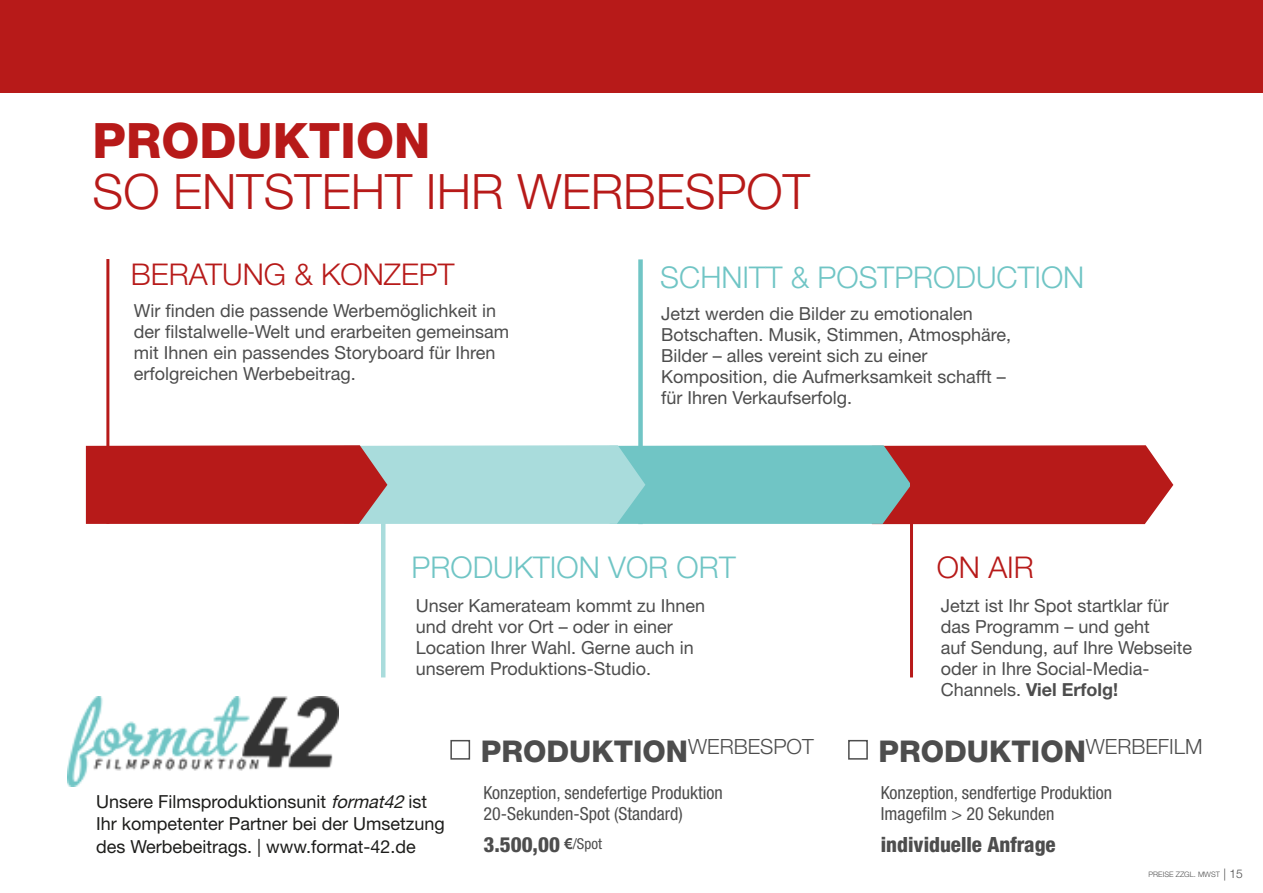
<style>
.page{position:relative;width:1263px;height:893px;background:#fff}
.page>*{position:absolute;margin:0;border:0;box-sizing:border-box;transform-origin:0 0}
.t1{font:300 48.9px "Helvetica Neue";color:#b71a19}
.t2{font:800 48.9px "Helvetica Neue";color:#b71a19}
.t3{font:300 30px "Helvetica Neue";color:#70c5c5}
.t4{font:800 30px "Helvetica Neue";color:#4d4d4d}
.t5{font:300 30px "Helvetica Neue";color:#b71a19}
.t6{font:800 condensed 21px "Helvetica Neue";color:#4d4d4d}
.t7{font:18px/21px "Helvetica Neue";color:#4d4d4d}
.t8{font:condensed 18px/21px "Helvetica Neue";color:#4d4d4d}
.t9{font:18px/22.5px "Helvetica Neue";color:#1d1d1b}
.t10{font:300 7.5px "Helvetica Neue";color:#4d4d4d}
.s1{font-style:italic}
.s2{font-family:"Arial";font-weight:700;font-stretch:normal;font-size:15px}
.s3{font-weight:400;font-size:15px}
.s4{font-weight:700}
.s5{font-size:12px}
</style>
<div class="page">
<div style="left:638px;top:259px;width:5px;height:265px;background:#70c5c5"></div>
<hr style="left:381px;top:447px;width:4px;height:230px;background:#a9dcdc">
<hr style="left:106px;top:259px;width:3px;height:265px;background:#b71a19">
<img style="left:68px;top:697px;width:271px;height:89px">
<svg style="left:86px;top:445px;width:1087px;height:79px;background:#a37575"></svg>
<hr style="left:910px;top:446px;width:3px;height:231px;background:#b71a19">
<div style="left:450px;top:740px;width:20px;height:20px;background:#fff;border:2px solid #4d4d4d"></div>
<div style="left:848px;top:740px;width:20px;height:20px;background:#fff;border:2px solid #4d4d4d"></div>
<div style="left:0;top:0;width:1263px;height:92px;background:#b71a19"></div>
<h1 class="t2" style="left:93px;top:111px;width:339px">PRODUKTION</h1>
<h1 class="t1" style="left:93px;top:162px;width:719px">SO ENTSTEHT IHR WERBESPOT</h1>
<h2 class="t5" style="left:131px;top:256px;width:325px">BERATUNG &amp; KONZEPT</h2>
<p class="t7" style="left:134px;top:300px;width:377px">Wir finden die passende Werbemöglichkeit in der filstalwelle-Welt und erarbeiten gemeinsam mit Ihnen ein passendes Storyboard für Ihren erfolgreichen Werbebeitrag.</p>
<h2 class="t3" style="left:660px;top:259px;width:426px">SCHNITT &amp; POSTPRODUCTION</h2>
<p class="t7" style="left:661px;top:302px;width:351px">Jetzt werden die Bilder zu emotionalen Botschaften. Musik, Stimmen, Atmosphäre, Bilder – alles vereint sich zu einer Komposition, die Aufmerksamkeit schafft – für Ihren Verkaufserfolg.</p>
<h2 class="t3" style="left:411px;top:549px;width:326px">PRODUKTION VOR ORT</h2>
<p class="t7" style="left:416px;top:594px;width:291px">Unser Kamerateam kommt zu Ihnen und dreht vor Ort – oder in einer<br>Location Ihrer Wahl. Gerne auch in unserem Produktions-Studio.</p>
<p class="t9" style="left:96px;top:790px;width:350px">Unsere Filmsproduktionsunit <span class="s1">format42</span> ist<br>Ihr kompetenter Partner bei der Umsetzung des Werbebeitrags. | www.format-42.de</p>
<h2 class="t4" style="left:481px;top:733px;width:334px">PRODUKTION<sup>WERBESPOT</sup></h2>
<p class="t8" style="left:483px;top:782px;width:241px">Konzeption, sendefertige Produktion<br>20-Sekunden-Spot (Standard)</p>
<p class="t6" style="left:483px;top:831px;width:120px">3.500,00 <span class="s2">€</span><span class="s3">/Spot</span></p>
<h2 class="t5" style="left:937px;top:549px;width:99px">ON AIR</h2>
<p class="t7" style="left:941px;top:594px;width:253px">Jetzt ist Ihr Spot startklar für das Programm – und geht<br>auf Sendung, auf Ihre Webseite oder in Ihre Social-Media-<br>Channels. <span class="s4">Viel Erfolg!</span></p>
<h2 class="t4" style="left:879px;top:733px;width:325px">PRODUKTION<sup>WERBEFILM</sup></h2>
<p class="t8" style="left:881px;top:782px;width:233px">Konzeption, sendfertige Produktion<br>Imagefilm &gt; 20 Sekunden</p>
<p class="t6" style="left:881px;top:831px;width:176px">individuelle Anfrage</p>
<p class="t10" style="left:1148px;top:870px;width:96px">PREISE ZZGL. MWST <span class="s5">| 15</span></p>
</div>
